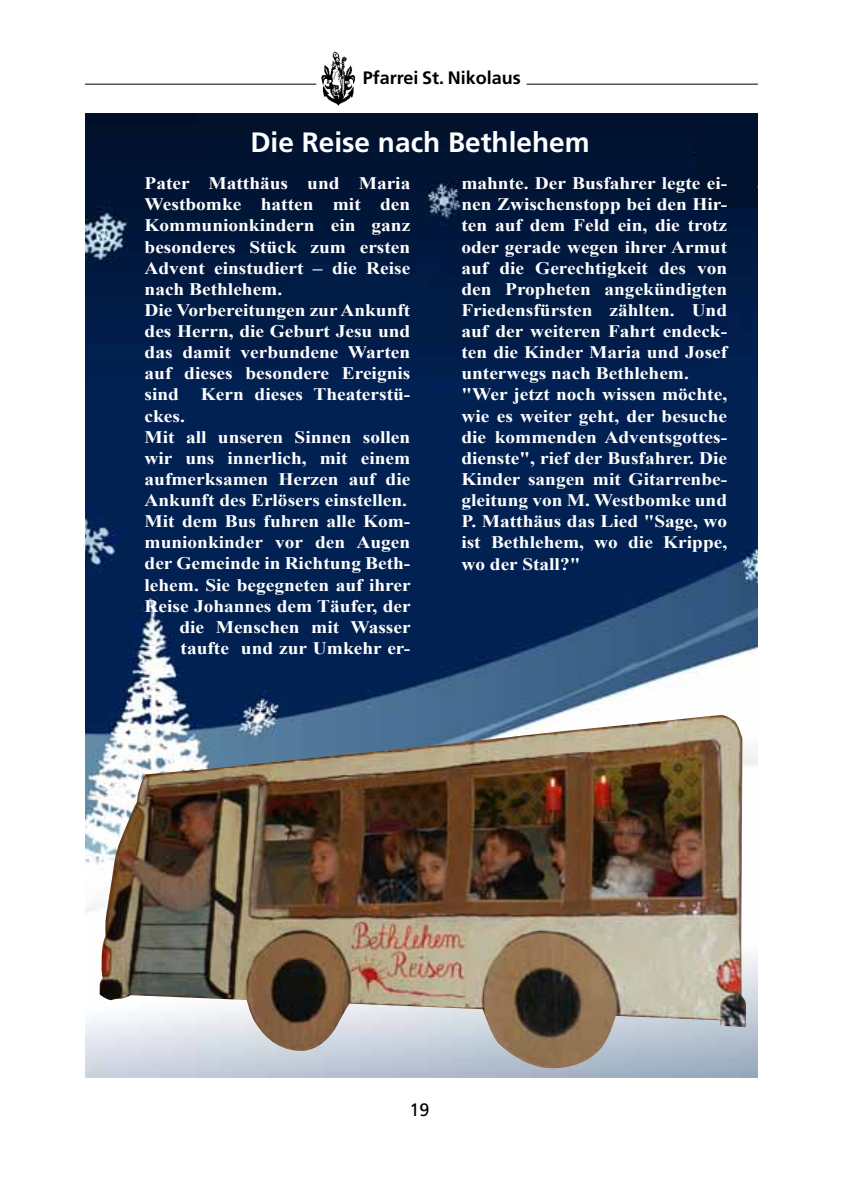
<style>
.page{position:relative;width:842px;height:1191px;background:#fff}
.page>*{position:absolute;margin:0;border:0;box-sizing:border-box;transform-origin:0 0}
.t1{font:700 28px "Frutiger CE";color:#fff}
.t2{font:700 18px "Frutiger CE";color:#000}
.t3{font:18px "Frutiger CE";color:#000}
.t4{font:700 17.6px/21.2px "Times New Roman";color:#fff;scale:1.1 1}
</style>
<div class="page">
<img style="left:316px;top:51px;width:40px;height:55px">
<hr style="left:85px;top:84px;width:231px;height:1px;background:#000">
<hr style="left:527px;top:84px;width:231px;height:1px;background:#000">
<img style="left:85px;top:113px;width:673px;height:964px">
<div style="left:697px;top:136px;width:60px;height:71px;background:#01122e"></div>
<img style="left:100px;top:715px;width:646px;height:353px">
<p class="t2" style="left:363px;top:67px;width:159px">Pfarrei St. Nikolaus</p>
<h1 class="t1" style="left:250px;top:125px;width:341px">Die Reise nach Bethlehem</h1>
<p class="t4" style="left:145px;top:172px;width:243px">Pater Matthäus und Maria</p>
<p class="t4" style="left:145px;top:193px;width:243px">Westbomke hatten mit den</p>
<p class="t4" style="left:145px;top:214px;width:243px">Kommunionkindern ein ganz</p>
<p class="t4" style="left:145px;top:236px;width:243px">besonderes Stück zum ersten</p>
<p class="t4" style="left:145px;top:257px;width:243px">Advent einstudiert – die Reise</p>
<p class="t4" style="left:145px;top:278px;width:127px">nach Bethlehem.</p>
<p class="t4" style="left:145px;top:299px;width:243px">Die Vorbereitungen zur Ankunft</p>
<p class="t4" style="left:145px;top:320px;width:243px">des Herrn, die Geburt Jesu und</p>
<p class="t4" style="left:145px;top:341px;width:243px">das damit verbundene Warten</p>
<p class="t4" style="left:145px;top:362px;width:243px">auf dieses besondere Ereignis</p>
<p class="t4" style="left:145px;top:383px;width:243px">sind Kern dieses Theaterstü-</p>
<p class="t4" style="left:145px;top:404px;width:38px">ckes.</p>
<p class="t4" style="left:145px;top:426px;width:243px">Mit all unseren Sinnen sollen</p>
<p class="t4" style="left:145px;top:447px;width:243px">wir uns innerlich, mit einem</p>
<p class="t4" style="left:145px;top:468px;width:243px">aufmerksamen Herzen auf die</p>
<p class="t4" style="left:145px;top:489px;width:240px">Ankunft des Erlösers einstellen.</p>
<p class="t4" style="left:145px;top:510px;width:243px">Mit dem Bus fuhren alle Kom-</p>
<p class="t4" style="left:145px;top:531px;width:243px">munionkinder vor den Augen</p>
<p class="t4" style="left:145px;top:552px;width:243px">der Gemeinde in Richtung Beth-</p>
<p class="t4" style="left:145px;top:573px;width:243px">lehem. Sie begegneten auf ihrer</p>
<p class="t4" style="left:145px;top:595px;width:243px">Reise Johannes dem Täufer, der</p>
<p class="t4" style="left:179px;top:616px;width:212px">die Menschen mit Wasser</p>
<p class="t4" style="left:181px;top:637px;width:210px">taufte und zur Umkehr er-</p>
<p class="t4" style="left:461px;top:172px;width:243px">mahnte. Der Busfahrer legte ei&shy;nen Zwischenstopp bei den Hir&shy;ten auf dem Feld ein, die trotz oder gerade wegen ihrer Armut auf die Gerechtigkeit des von den Propheten angekündigten<br>Friedensfürsten zählten. Und auf der weiteren Fahrt endeck&shy;ten die Kinder Maria und Josef unterwegs nach Bethlehem. "Wer jetzt noch wissen möchte, wie es weiter geht, der besuche die kommenden Adventsgottes&shy;dienste", rief der Busfahrer. Die<br>Kinder sangen mit Gitarrenbe&shy;gleitung von M. Westbomke und<br>P. Matthäus das Lied "Sage, wo ist Bethlehem, wo die Krippe, wo der Stall?"</p>
<p class="t3" style="left:410px;top:1098px;width:22px">19</p>
</div>
